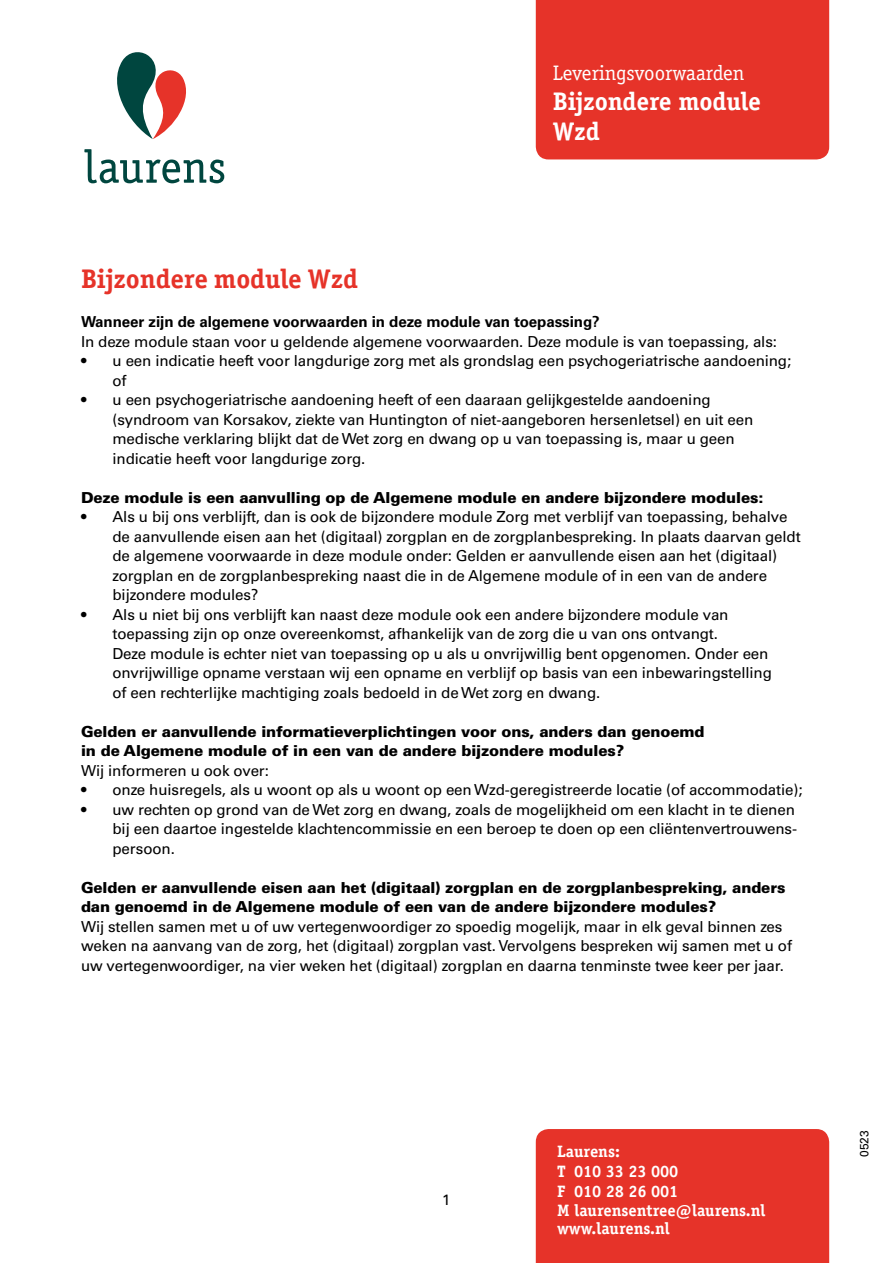
<style>
.page{position:relative;width:893px;height:1263px;background:#fff}
.page>*{position:absolute;margin:0;border:0;box-sizing:border-box;transform-origin:0 0}
.t1{font:700 27px "Officina Serif";letter-spacing:-.005em;color:#e63329}
.t2{font:700 25.5px/30px "Officina Serif";letter-spacing:-.01em;color:#fff}
.t3{font:21px "Officina Serif";color:#fff}
.t4{font:700 16.5px/19.2px "Officina Serif";color:#fff}
.t5{font:15.15px/19.5px "Univers LT Std";letter-spacing:-.01em;color:#000}
.t6{font:900 15.15px/19.5px "Univers LT Std";letter-spacing:-.01em;color:#000}
.t7{font:700 15.15px "Univers LT Std";letter-spacing:-.005em;color:#000}
.t8{font:15px "Univers LT Std";color:#000}
.t9{font:12px "Univers LT Std";color:#000}
</style>
<div class="page">
<div style="left:536px;top:0;width:293px;height:159px;background:#e63329"></div>
<svg style="left:117px;top:52px;width:69px;height:87px"></svg>
<svg style="left:84px;top:149px;width:140px;height:34px"></svg>
<div style="left:536px;top:1129px;width:293px;height:134px;background:#e63329"></div>
<h3 class="t3" style="left:553px;top:61px;width:193px">Leveringsvoorwaarden</h3>
<h2 class="t2" style="left:553px;top:86px;width:209px">Bijzondere module<br>Wzd</h2>
<h1 class="t1" style="left:81px;top:262px;width:279px">Bijzondere module Wzd</h1>
<p class="t7" style="left:81px;top:313px;width:520px">Wanneer zijn de algemene voorwaarden in deze module van toepassing?</p>
<p class="t5" style="left:81px;top:331px;width:697px">In deze module staan voor u geldende algemene voorwaarden. Deze module is van toepassing, als:</p>
<p class="t5" style="left:112px;top:351px;width:680px;text-indent:-31px">• u een indicatie heeft voor langdurige zorg met als grondslag een psychogeriatrische aandoening; of</p>
<p class="t5" style="left:112px;top:390px;width:642px;text-indent:-32px">• u een psychogeriatrische aandoening heeft of een daaraan gelijkgestelde aandoening (syndroom van Korsakov, ziekte van Huntington of niet-aangeboren hersenletsel) en uit een medische verklaring blijkt dat de Wet zorg en dwang op u van toepassing is, maar u geen indicatie heeft voor langdurige zorg.</p>
<p class="t6" style="left:81px;top:487px;width:684px">Deze module is een aanvulling op de Algemene module en andere bijzondere modules:</p>
<p class="t5" style="left:112px;top:507px;width:690px;text-indent:-31px">• Als u bij ons verblijft, dan is ook de bijzondere module Zorg met verblijf van toepassing, behalve de aanvullende eisen aan het (digitaal) zorgplan en de zorgplanbespreking. In plaats daarvan geldt de algemene voorwaarde in deze module onder: Gelden er aanvullende eisen aan het (digitaal) zorgplan en de zorgplanbespreking naast die in de Algemene module of in een van de andere bijzondere modules?</p>
<p class="t5" style="left:112px;top:604px;width:661px;text-indent:-31px">• Als u niet bij ons verblijft kan naast deze module ook een andere bijzondere module van toepassing zijn op onze overeenkomst, afhankelijk van de zorg die u van ons ontvangt.<br>Deze module is echter niet van toepassing op u als u onvrijwillig bent opgenomen. Onder een onvrijwillige opname verstaan wij een opname en verblijf op basis van een inbewaringstelling of een rechterlijke machtiging zoals bedoeld in de Wet zorg en dwang.</p>
<p class="t6" style="left:81px;top:721px;width:625px">Gelden er aanvullende informatieverplichtingen voor ons, anders dan genoemd in de Algemene module of in een van de andere bijzondere modules?</p>
<p class="t5" style="left:81px;top:760px;width:189px">Wij informeren u ook over:</p>
<p class="t5" style="left:81px;top:780px;width:723px">• onze huisregels, als u woont op als u woont op een Wzd-geregistreerde locatie (of accommodatie);</p>
<p class="t5" style="left:112px;top:799px;width:686px;text-indent:-31px">• uw rechten op grond van de Wet zorg en dwang, zoals de mogelijkheid om een klacht in te dienen bij een daartoe ingestelde klachtencommissie en een beroep te doen op een cliëntenvertrouwens&shy;persoon.</p>
<p class="t6" style="left:81px;top:877px;width:706px">Gelden er aanvullende eisen aan het (digitaal) zorgplan en de zorgplanbespreking, anders dan genoemd in de Algemene module of een van de andere bijzondere modules?</p>
<p class="t5" style="left:81px;top:916px;width:713px">Wij stellen samen met u of uw vertegenwoordiger zo spoedig mogelijk, maar in elk geval binnen zes weken na aanvang van de zorg, het (digitaal) zorgplan vast. Vervolgens bespreken wij samen met u of uw vertegenwoordiger, na vier weken het (digitaal) zorgplan en daarna tenminste twee keer per jaar.</p>
<p class="t8" style="left:442px;top:1190px;width:10px">1</p>
<p class="t4" style="left:557px;top:1142px;width:210px">Laurens:<br>T 010 33 23 000<br>F 010 28 26 001<br>M laurensentree@laurens.nl www.laurens.nl</p>
<p class="t9" style="left:857px;top:1157px;width:28px;rotate:-90deg">0523</p>
</div>
